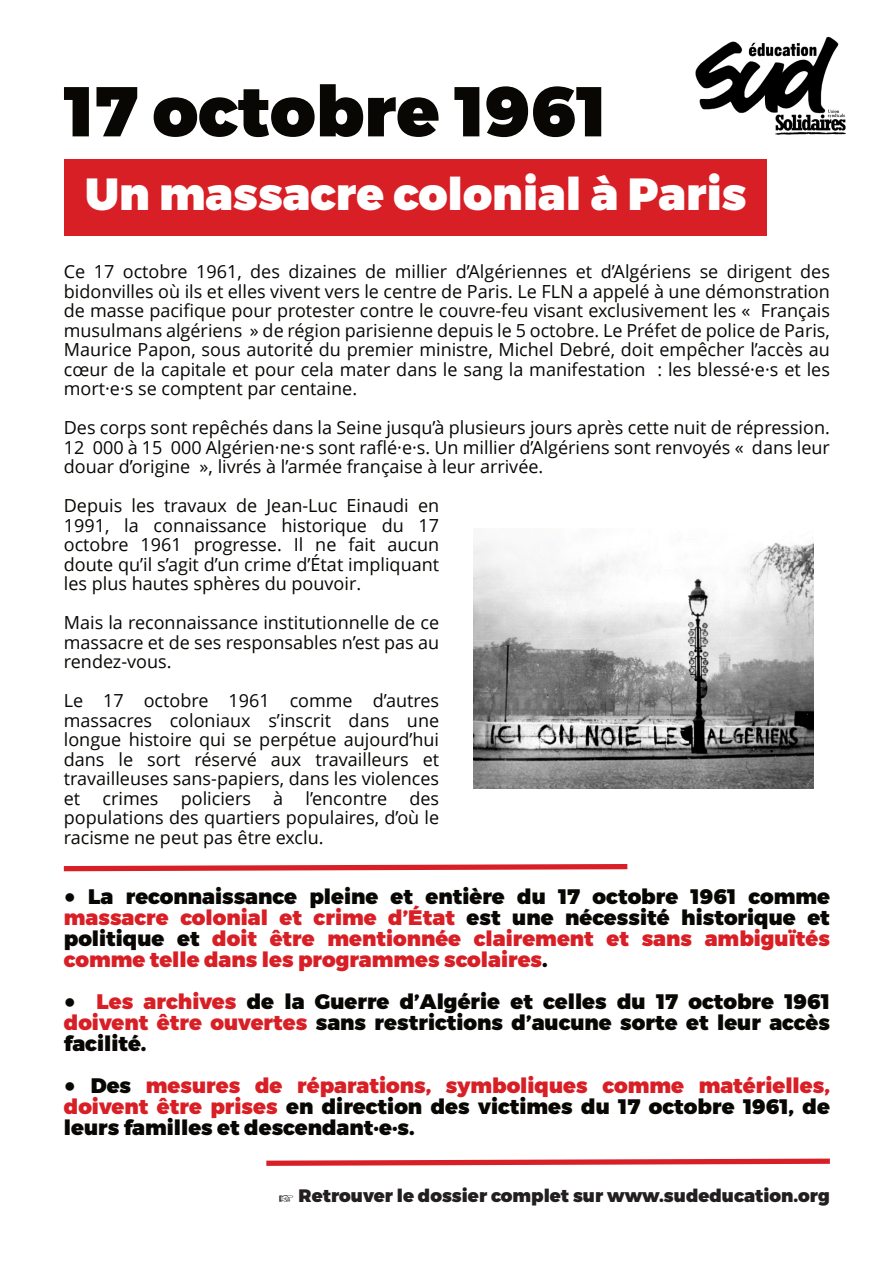
<style>
.page{position:relative;width:894px;height:1263px;background:#fff}
.page>*{position:absolute;margin:0;border:0;box-sizing:border-box;transform-origin:0 0}
.t1{font:900 70.35px "Montserrat";color:#080704}
.t2{font:900 45px "Montserrat";color:#fff}
.t3{font:900 21px/21px "Montserrat";color:#080704;text-align:justify}
.t4{font:900 21px/21px "Montserrat";color:#d91f26;text-align:justify}
.t5{font:18px/19.5px "Open Sans";color:#080704;text-align:justify}
.t6{font:900 18px "Montserrat";color:#231f20}
.s1{font-family:"Lucida Grande";font-weight:700;color:#080704}
.s2{color:#080704}
.s3{font-family:"Lucida Grande";font-weight:700}
.s4{color:#d91f26}
</style>
<div class="page">
<svg style="left:63px;top:864px;width:565px;height:8px"></svg>
<svg style="left:266px;top:1158px;width:564px;height:8px"></svg>
<img style="left:473px;top:542px;width:340px;height:246px">
<div style="left:64px;top:159px;width:702px;height:76px;background:#d91f26"></div>
<img style="left:695px;top:36px;width:151px;height:99px">
<h1 class="t1" style="left:64px;top:68px;width:544px">17 octobre 1961</h1>
<h2 class="t2" style="left:85px;top:167px;width:663px">Un massacre colonial à Paris</h2>
<p class="t5" style="left:64px;top:264px;width:767px">Ce 17 octobre 1961, des dizaines de millier d’Algériennes et d’Algériens se dirigent des bidonvilles où ils et elles vivent vers le centre de Paris. Le FLN a appelé à une démonstration de masse pacifique pour protester contre le couvre-feu visant exclusivement les « Français musulmans algériens » de région parisienne depuis le 5 octobre. Le Préfet de police de Paris, Maurice Papon, sous autorité du premier ministre, Michel Debré, doit empêcher l’accès au cœur de la capitale et pour cela mater dans le sang la manifestation : les blessé·e·s et les mort·e·s se comptent par centaine.</p>
<p class="t5" style="left:64px;top:420px;width:767px">Des corps sont repêchés dans la Seine jusqu’à plusieurs jours après cette nuit de répression.<br>12 000 à 15 000 Algérien·ne·s sont raflé·e·s. Un millier d’Algériens sont renvoyés « dans leur douar d’origine », livrés à l’armée française à leur arrivée.</p>
<p class="t5" style="left:64px;top:498px;width:377px">Depuis les travaux de Jean-Luc Einaudi en 1991, la connaissance historique du 17 octobre 1961 progresse. Il ne fait aucun doute qu’il s’agit d’un crime d’État impliquant les plus hautes sphères du pouvoir.</p>
<p class="t5" style="left:64px;top:615px;width:377px">Mais la reconnaissance institutionnelle de ce massacre et de ses responsables n’est pas au rendez-vous.</p>
<p class="t5" style="left:64px;top:693px;width:377px">Le 17 octobre 1961 comme d’autres massacres coloniaux s’inscrit dans une longue histoire qui se perpétue aujourd’hui dans le sort réservé aux travailleurs et travailleuses sans-papiers, dans les violences et crimes policiers à l’encontre des populations des quartiers populaires, d’où le racisme ne peut pas être exclu.</p>
<p class="t4" style="left:64px;top:886px;width:767px"><span class="s1">●</span> <span class="s2">La reconnaissance pleine et entière du 17 octobre 1961 comme </span>massacre colonial et crime d’État <span class="s2">est une nécessité historique et politique et</span> doit être mentionnée clairement et sans ambiguïtés comme telle dans les programmes scolaires<span class="s2">.</span></p>
<p class="t3" style="left:64px;top:991px;width:767px"><span class="s3">●</span> <span class="s4">Les archives</span> de la Guerre d’Algérie et celles du 17 octobre 1961 <span class="s4">doivent être ouvertes</span> sans restrictions d’aucune sorte et leur accès facilité.</p>
<p class="t3" style="left:64px;top:1075px;width:767px"><span class="s3">●</span> Des <span class="s4">mesures de réparations, symboliques comme matérielles, doivent être prises</span> en direction des victimes du 17 octobre 1961, de leurs familles et descendant·e·s.</p>
<p class="t6" style="left:278px;top:1184px;width:553px">☞ Retrouver le dossier complet sur www.sudeducation.org</p>
</div>
